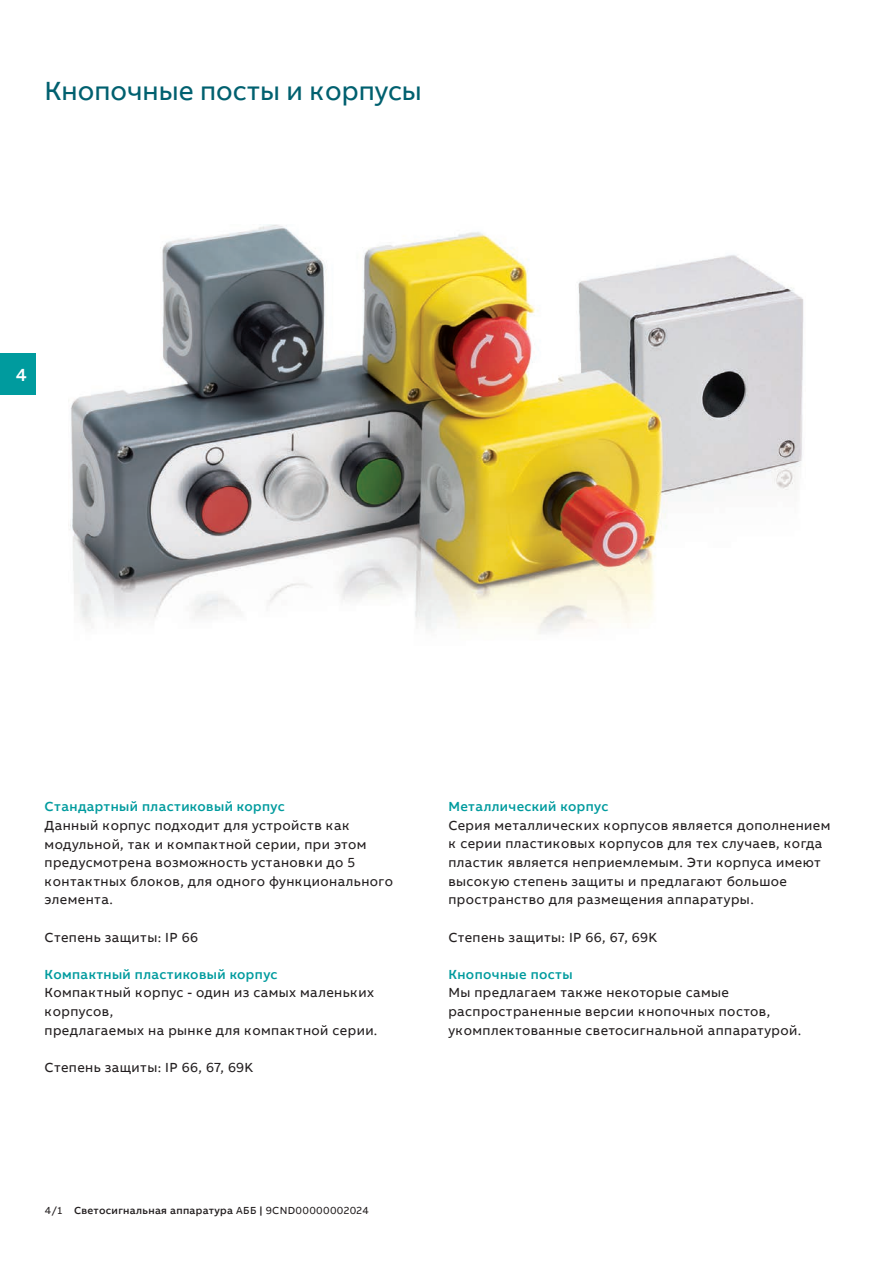
<style>
.page{position:relative;width:893px;height:1263px;background:#fff}
.page>*{position:absolute;margin:0;border:0;box-sizing:border-box;transform-origin:0 0}
.t1{font:27px "AB Bvoice";color:#00606f}
.Body_text{font:500 18px "AB Bvoice";color:#fff}
.Tabeltext{font:13.5px/18.6px "AB Bvoice";letter-spacing:.03em;color:#231f20}
.Tabeltext-2{font:500 13.5px "AB Bvoice";letter-spacing:.03em;color:#009b9e}
.Chapter_title{font:500 10.5px "AB Bvoice";letter-spacing:.03em;color:#231f20}
.s1{font-weight:400}
</style>
<div class="page">
<div style="left:0;top:354px;width:35px;height:41px;background:#009b9e"></div>
<img style="left:69px;top:225px;width:735px;height:409px">
<p class="t1" style="left:45px;top:75px;width:379px">Кнопочные посты и корпусы</p>
<p class="Body_text" style="left:16px;top:363px;width:13px">4</p>
<p class="Tabeltext-2" style="left:45px;top:798px;width:242px">Стандартный пластиковый корпус</p>
<p class="Tabeltext" style="left:45px;top:816px;width:350px">Данный корпус подходит для устройств как модульной, так и компактной серии, при этом предусмотрена возможность установки до 5 контактных блоков, для одного функционального элемента.</p>
<p class="Tabeltext" style="left:45px;top:928px;width:155px">Степень защиты: IP 66</p>
<p class="Tabeltext-2" style="left:45px;top:966px;width:234px">Компактный пластиковый корпус</p>
<p class="Tabeltext" style="left:45px;top:983px;width:331px">Компактный корпус - один из самых маленьких корпусов,</p>
<p class="Tabeltext" style="left:45px;top:1021px;width:334px">предлагаемых на рынке для компактной серии.</p>
<p class="Tabeltext" style="left:45px;top:1058px;width:210px">Степень защиты: IP 66, 67, 69K</p>
<p class="Chapter_title" style="left:45px;top:1204px;width:326px"><span class="s1">4/1</span> Светосигнальная аппаратура <span class="s1">АББ</span> | <span class="s1">9CND00000002024</span></p>
<p class="Tabeltext-2" style="left:448px;top:798px;width:162px">Металлический корпус</p>
<p class="Tabeltext" style="left:448px;top:816px;width:384px">Серия металлических корпусов является дополнением к серии пластиковых корпусов для тех случаев, когда пластик является неприемлемым. Эти корпуса имеют высокую степень защиты и предлагают большое пространство для размещения аппаратуры.</p>
<p class="Tabeltext" style="left:448px;top:928px;width:210px">Степень защиты: IP 66, 67, 69K</p>
<p class="Tabeltext-2" style="left:448px;top:966px;width:126px">Кнопочные посты</p>
<p class="Tabeltext" style="left:448px;top:983px;width:354px">Мы предлагаем также некоторые самые распространенные версии кнопочных постов, укомплектованные светосигнальной аппаратурой.</p>
</div>
